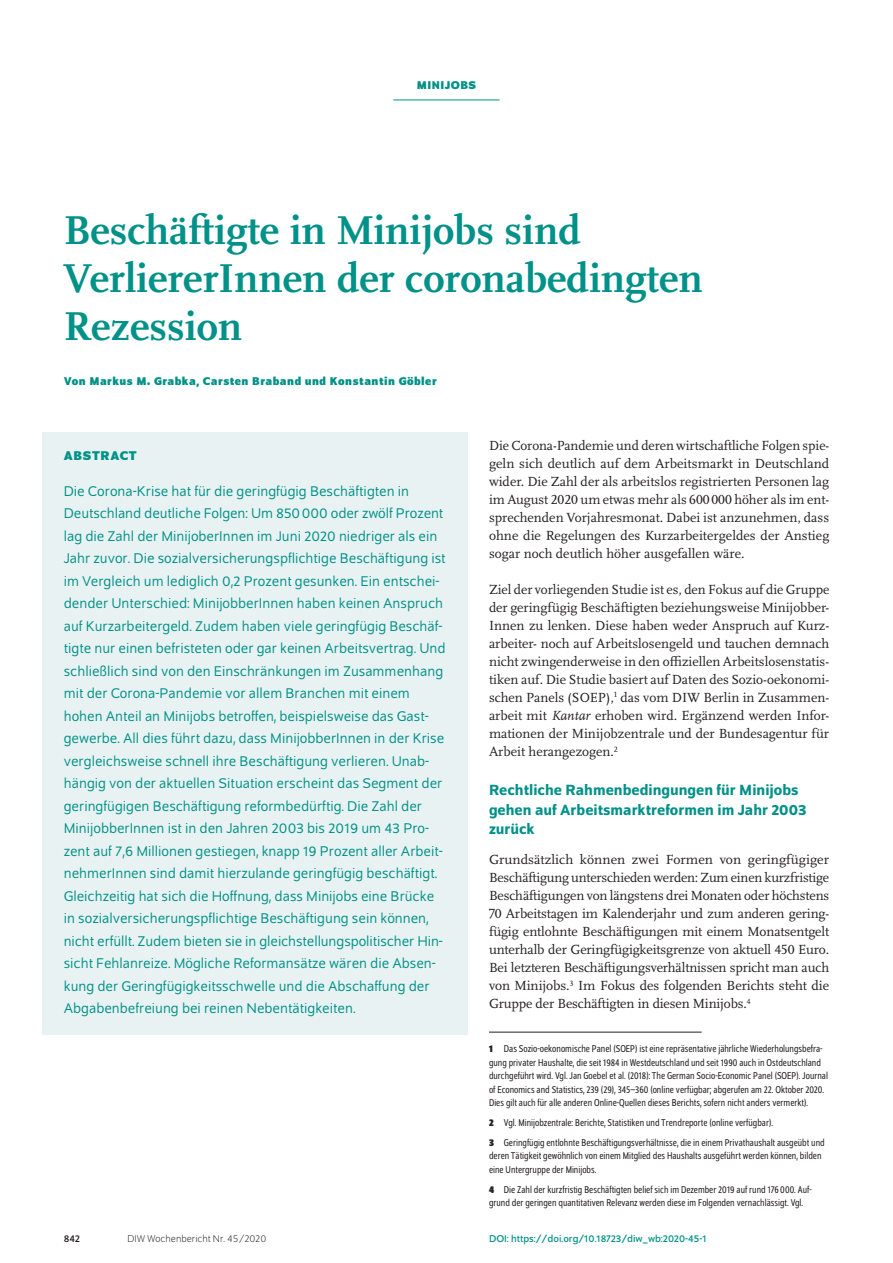
<style>
.page{position:relative;width:893px;height:1263px;background:#fff}
.page>*{position:absolute;margin:0;border:0;box-sizing:border-box;transform-origin:0 0}
.t1{font:700 42px/48px "Scala Pro";color:#009188}
.t2{font:500 15.75px/19.5px "Schumpeter";color:#009188}
.t3{font:15px/22.5px "Schumpeter Blond";color:#009188}
.t4{font:13.8px/18px "Scala Pro";color:#231f20;text-align:justify}
.t5{font:700 13.5px "Schumpeter";letter-spacing:.05em;color:#009188}
.t6{font:700 12px "Schumpeter";letter-spacing:.04em;color:#009188}
.t7{font:semi-condensed 10.5px/13.5px "Schumpeter Blond";color:#231f20}
.t8{font:10.5px "Schumpeter";color:#009188}
.t9{font:300 10.5px "Schumpeter";color:#231f20}
.t10{font:10.5px "Schumpeter";color:#231f20}
.s1{font-style:italic}
.s2{font-family:"Schumpeter";font-weight:700}
</style>
<div class="page">
<hr style="left:393px;top:100px;width:107px;height:1px;background:#009188">
<div style="left:43px;top:432px;width:425px;height:602px;background:#e9f2f2"></div>
<hr style="left:489px;top:1032px;width:213px;height:1px;background:#231f20">
<p class="t6" style="left:417px;top:79px;width:61px">MINIJOBS</p>
<h1 class="t1" style="left:64px;top:203px;width:641px">Beschäftigte in Minijobs sind<br>VerliererInnen der coronabedingten<br>Rezession</h1>
<p class="t6" style="left:64px;top:374px;width:374px">Von Markus M. Grabka, Carsten Braband und Konstantin Göbler</p>
<p class="t5" style="left:64px;top:448px;width:75px">ABSTRACT</p>
<p class="t3" style="left:64px;top:480px;width:383px">Die Corona-Krise hat für die geringfügig Beschäftigten in Deutschland deutliche Folgen: Um 850000 oder zwölf Prozent lag die Zahl der MinijoberInnen im Juni 2020 niedriger als ein Jahr zuvor. Die sozialversicherungspflichtige Beschäftigung ist im Vergleich um lediglich 0,2 Prozent gesunken. Ein entschei&shy;dender Unterschied: MinijobberInnen haben keinen Anspruch auf Kurzarbeitergeld. Zudem haben viele geringfügig Beschäf&shy;tigte nur einen befristeten oder gar keinen Arbeitsvertrag. Und schließlich sind von den Einschränkungen im Zusammenhang mit der Corona-Pandemie vor allem Branchen mit einem hohen Anteil an Minijobs betroffen, beispielsweise das Gast&shy;gewerbe. All dies führt dazu, dass MinijobberInnen in der Krise vergleichsweise schnell ihre Beschäftigung verlieren. Unab&shy;hängig von der aktuellen Situation erscheint das Segment der geringfügigen Beschäftigung reformbedürftig. Die Zahl der MinijobberInnen ist in den Jahren 2003 bis 2019 um 43 Pro&shy;zent auf 7,6 Millionen gestiegen, knapp 19 Prozent aller Arbeit&shy;nehmerInnen sind damit hierzulande geringfügig beschäftigt.<br>Gleichzeitig hat sich die Hoffnung, dass Minijobs eine Brücke in sozialversicherungspflichtige Beschäftigung sein können, nicht erfüllt. Zudem bieten sie in gleichstellungspolitischer Hin&shy;sicht Fehlanreize. Mögliche Reformansätze wären die Absen&shy;kung der Geringfügigkeitsschwelle und die Abschaffung der Abgabenbefreiung bei reinen Nebentätigkeiten.</p>
<p class="t4" style="left:489px;top:436px;width:342px">Die Corona-Pandemie und deren wirtschaftliche Folgen spie&shy;geln sich deutlich auf dem Arbeitsmarkt in Deutschland wider. Die Zahl der als arbeitslos registrierten Personen lag im August 2020 um etwas mehr als 600000 höher als im ent&shy;sprechenden Vorjahresmonat. Dabei ist anzunehmen, dass ohne die Regelungen des Kurzarbeitergeldes der Anstieg sogar noch deutlich höher ausgefallen wäre.</p>
<p class="t4" style="left:489px;top:580px;width:342px">Ziel der vorliegenden Studie ist es, den Fokus auf die Gruppe der geringfügig Beschäftigten beziehungsweise Minijobber-Innen zu lenken. Diese haben weder Anspruch auf Kurz&shy;arbeiter- noch auf Arbeitslosengeld und tauchen demnach nicht zwingenderweise in den offiziellen Arbeitslosenstatis&shy;tiken auf. Die Studie basiert auf Daten des Sozio-oekonomi&shy;schen Panels (SOEP),<sup>1</sup> das vom DIW Berlin in Zusammen&shy;arbeit mit <span class="s1">Kantar</span> erhoben wird. Ergänzend werden Infor&shy;mationen der Minijobzentrale und der Bundesagentur für Arbeit herangezogen.<sup>2</sup></p>
<p class="t2" style="left:489px;top:780px;width:319px">Rechtliche Rahmenbedingungen für Minijobs gehen auf Arbeitsmarktreformen im Jahr 2003 zurück</p>
<p class="t4" style="left:489px;top:850px;width:342px">Grundsätzlich können zwei Formen von geringfügiger Beschäftigung unterschieden werden: Zum einen kurzfristige Beschäftigungen von längstens drei Monaten oder höchstens 70 Arbeitstagen im Kalenderjahr und zum anderen gering&shy;fügig entlohnte Beschäftigungen mit einem Monatsentgelt unterhalb der Geringfügigkeitsgrenze von aktuell 450 Euro.<br>Bei letzteren Beschäftigungsverhältnissen spricht man auch von Minijobs.<sup>3</sup> Im Fokus des folgenden Berichts steht die Gruppe der Beschäftigten in diesen Minijobs.<sup>4</sup></p>
<p class="t7" style="left:489px;top:1042px;width:340px"><span class="s2">1</span> Das Sozio-oekonomische Panel (SOEP) ist eine repräsentative jährliche Wiederholungsbefra&shy;gung privater Haushalte, die seit 1984 in Westdeutschland und seit 1990 auch in Ostdeutschland durchgeführt wird. Vgl. Jan Goebel et al. (2018): The German Socio-Economic Panel (SOEP). Journal of Economics and Statistics, 239 (29), 345–360 (online verfügbar; abgerufen am 22. Oktober 2020.<br>Dies gilt auch für alle anderen Online-Quellen dieses Berichts, sofern nicht anders vermerkt).</p>
<p class="t7" style="left:489px;top:1113px;width:337px;line-height:20px"><span class="s2">2</span> Vgl. Minijobzentrale: Berichte, Statistiken und Trendreporte (online verfügbar).<br><span class="s2">3</span> Geringfügig entlohnte Beschäftigungsverhältnisse, die in einem Privathaushalt ausgeübt und</p>
<p class="t7" style="left:489px;top:1149px;width:334px">deren Tätigkeit gewöhnlich von einem Mitglied des Haushalts ausgeführt werden können, bilden eine Untergruppe der Minijobs.</p>
<p class="t7" style="left:489px;top:1183px;width:324px"><span class="s2">4</span> Die Zahl der kurzfristig Beschäftigten belief sich im Dezember 2019 auf rund 176 000. Auf&shy;grund der geringen quantitativen Relevanz werden diese im Folgenden vernachlässigt. Vgl.</p>
<p class="t10" style="left:64px;top:1233px;width:18px">842</p>
<p class="t9" style="left:128px;top:1234px;width:140px">DIW Wochenbericht Nr. 45/2020</p>
<p class="t8" style="left:489px;top:1233px;width:219px">DOI: https://doi.org/10.18723/diw_wb:2020-45-1</p>
</div>
